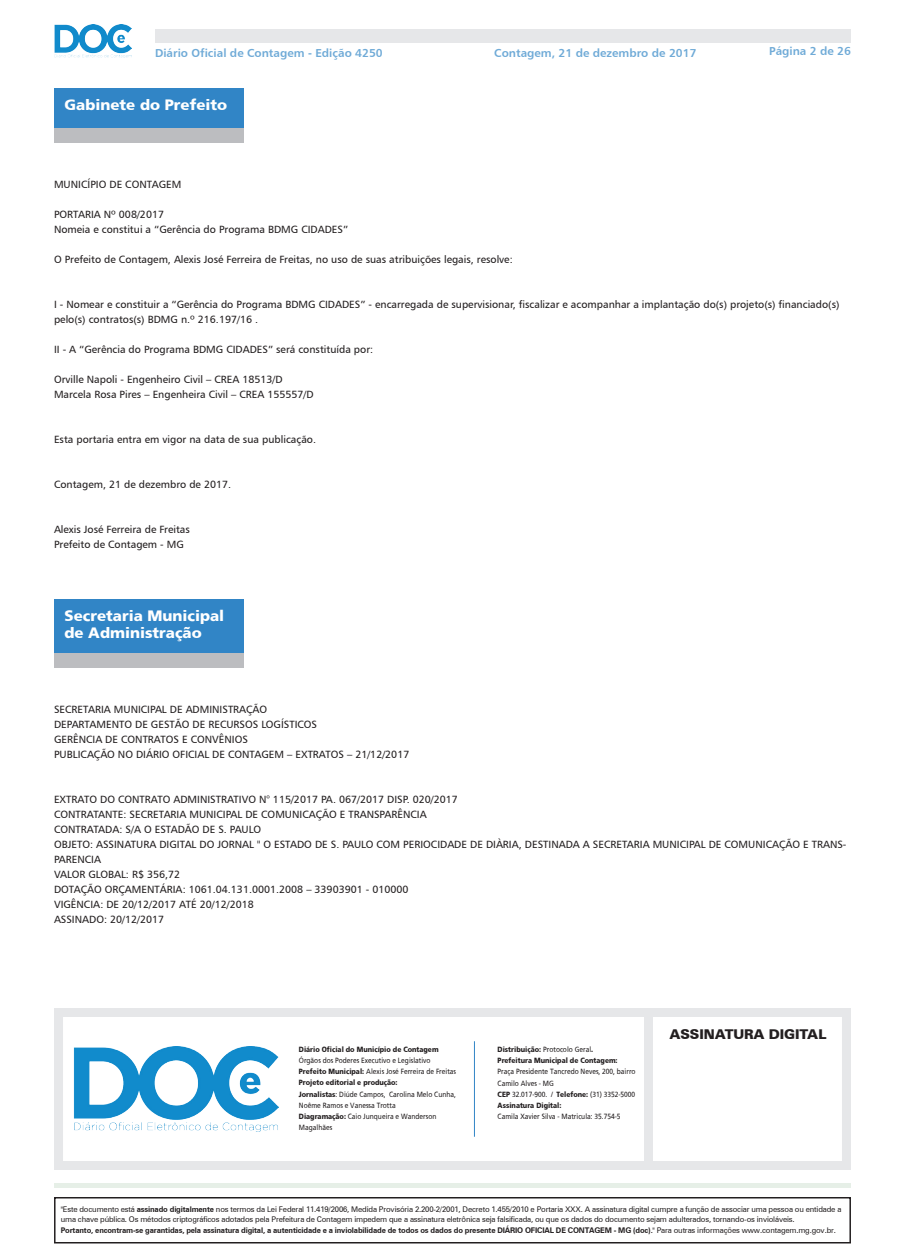
<style>
.page{position:relative;width:905px;height:1260px;background:#fff}
.page>*{position:absolute;margin:0;border:0;box-sizing:border-box;transform-origin:0 0}
.t1{font:900 15px/16.5px "Frutiger";color:#fff}
.Corpo_texto_capa{font:900 13.5px "Zurich BT";letter-spacing:-.01em;color:#231f20}
.t2{font:11.55px "Humanist 777 BT Bold B";color:#6faad7}
.corpo_texto_miolo{font:10.5px/15px "Humanist 777 BT Roman B";color:#231f20}
.assinatura_digital{font:7.8px/10.5px "Zurich BT";letter-spacing:-.02em;color:#231f20}
.assinatura_digital-2{font:700 7.8px "Zurich BT";letter-spacing:-.02em;color:#231f20}
.t3{font:7.5px/11.2px "Frutiger";color:#231f20;scale:.88 1}
.t4{font:900 7.5px "Frutiger";color:#231f20;scale:.88 1}
.s1{font-weight:900}
.s2{font-weight:400}
.s3{font-weight:700}
</style>
<div class="page">
<hr style="left:55px;top:1184px;width:795px;height:4px;background:#e6efe7">
<div style="left:54px;top:1197px;width:796px;height:47px;border:2px solid #231f20"></div>
<div style="left:155px;top:29px;width:695px;height:14px;background:#e6e7e9"></div>
<img style="left:54px;top:25px;width:78px;height:32px">
<div style="left:54px;top:88px;width:189px;height:41px;background:#3185c6"></div>
<div style="left:54px;top:129px;width:189px;height:14px;background:#bcbdc0"></div>
<div style="left:54px;top:599px;width:189px;height:57px;background:#3185c6"></div>
<div style="left:54px;top:654px;width:189px;height:14px;background:#bcbdc0"></div>
<div style="left:54px;top:1008px;width:796px;height:162px;border:9px solid #e6e7e9"></div>
<img style="left:73px;top:1046px;width:205px;height:86px">
<hr style="left:474px;top:1041px;width:1px;height:96px;background:#3185c6">
<div style="left:644px;top:1008px;width:8px;height:162px;background:#e6e7e9"></div>
<p class="t2" style="left:155px;top:45px;width:229px">Diário Oficial de Contagem - Edição 4250</p>
<p class="t2" style="left:494px;top:45px;width:204px">Contagem, 21 de dezembro de 2017</p>
<p class="t2" style="left:769px;top:44px;width:83px">Página 2 de 26</p>
<p class="t1" style="left:64px;top:96px;width:164px">Gabinete do Prefeito</p>
<p class="corpo_texto_miolo" style="left:54px;top:177px;width:129px">MUNICÍPIO DE CONTAGEM</p>
<p class="corpo_texto_miolo" style="left:54px;top:207px;width:112px">PORTARIA Nº 008/2017</p>
<p class="corpo_texto_miolo" style="left:54px;top:222px;width:296px">Nomeia e constitui a “Gerência do Programa BDMG CIDADES”</p>
<p class="corpo_texto_miolo" style="left:54px;top:252px;width:460px">O Prefeito de Contagem, Alexis José Ferreira de Freitas, no uso de suas atribuições legais, resolve:</p>
<p class="corpo_texto_miolo" style="left:54px;top:297px;width:787px">I - Nomear e constituir a “Gerência do Programa BDMG CIDADES” - encarregada de supervisionar, fiscalizar e acompanhar a implantação do(s) projeto(s) financiado(s) pelo(s) contratos(s) BDMG n.º 216.197/16 .</p>
<p class="corpo_texto_miolo" style="left:54px;top:342px;width:321px">II - A “Gerência do Programa BDMG CIDADES” será constituída por:</p>
<p class="corpo_texto_miolo" style="left:54px;top:372px;width:230px">Orville Napoli - Engenheiro Civil – CREA 18513/D</p>
<p class="corpo_texto_miolo" style="left:54px;top:387px;width:261px">Marcela Rosa Pires – Engenheira Civil – CREA 155557/D</p>
<p class="corpo_texto_miolo" style="left:54px;top:432px;width:263px">Esta portaria entra em vigor na data de sua publicação.</p>
<p class="corpo_texto_miolo" style="left:54px;top:477px;width:179px">Contagem, 21 de dezembro de 2017.</p>
<p class="corpo_texto_miolo" style="left:54px;top:522px;width:137px">Alexis José Ferreira de Freitas</p>
<p class="corpo_texto_miolo" style="left:54px;top:537px;width:131px">Prefeito de Contagem - MG</p>
<p class="t1" style="left:64px;top:607px;width:161px">Secretaria Municipal de Administração</p>
<p class="corpo_texto_miolo" style="left:54px;top:702px;width:215px">SECRETARIA MUNICIPAL DE ADMINISTRAÇÃO</p>
<p class="corpo_texto_miolo" style="left:54px;top:717px;width:265px">DEPARTAMENTO DE GESTÃO DE RECURSOS LOGÍSTICOS</p>
<p class="corpo_texto_miolo" style="left:54px;top:732px;width:195px">GERÊNCIA DE CONTRATOS E CONVÊNIOS</p>
<p class="corpo_texto_miolo" style="left:54px;top:747px;width:357px">PUBLICAÇÃO NO DIÁRIO OFICIAL DE CONTAGEM – EXTRATOS – 21/12/2017</p>
<p class="corpo_texto_miolo" style="left:54px;top:792px;width:405px">EXTRATO DO CONTRATO ADMINISTRATIVO N° 115/2017 PA. 067/2017 DISP. 020/2017</p>
<p class="corpo_texto_miolo" style="left:54px;top:807px;width:374px">CONTRATANTE: SECRETARIA MUNICIPAL DE COMUNICAÇÃO E TRANSPARÊNCIA</p>
<p class="corpo_texto_miolo" style="left:54px;top:822px;width:208px">CONTRATADA: S/A O ESTADÃO DE S. PAULO</p>
<p class="corpo_texto_miolo" style="left:54px;top:837px;width:794px">OBJETO: ASSINATURA DIGITAL DO JORNAL '' O ESTADO DE S. PAULO COM PERIOCIDADE DE DIÀRIA, DESTINADA A SECRETARIA MUNICIPAL DE COMUNICAÇÃO E TRANS-<br>PARENCIA</p>
<p class="corpo_texto_miolo" style="left:54px;top:867px;width:128px">VALOR GLOBAL: R$ 356,72</p>
<p class="corpo_texto_miolo" style="left:54px;top:882px;width:356px">DOTAÇÃO ORÇAMENTÁRIA: 1061.04.131.0001.2008 – 33903901 - 010000</p>
<p class="corpo_texto_miolo" style="left:54px;top:897px;width:201px">VIGÊNCIA: DE 20/12/2017 ATÉ 20/12/2018</p>
<p class="corpo_texto_miolo" style="left:54px;top:912px;width:112px">ASSINADO: 20/12/2017</p>
<p class="t4" style="left:299px;top:1044px;width:160px">Diário Oficial do Município de Contagem</p>
<p class="t3" style="left:299px;top:1055px;width:151px">Órgãos dos Poderes Executivo e Legislativo</p>
<p class="t3" style="left:299px;top:1066px;width:180px"><span class="s1">Prefeito Municipal:</span> Alexis José Ferreira de Freitas</p>
<p class="t4" style="left:299px;top:1078px;width:114px">Projeto editorial e produção:</p>
<p class="t3" style="left:299px;top:1088px;width:180px"><span class="s1">Jornalistas</span>: Diúde Campos, Carolina Melo Cunha,<br>Noême Ramos e Vanessa Trotta</p>
<p class="t3" style="left:299px;top:1111px;width:158px"><span class="s1">Diagramação:</span> Caio Junqueira e Wanderson<br>Magalhães</p>
<p class="t4" style="left:497px;top:1045px;width:110px">Distribuição: <span class="s2">Protocolo Geral</span>.</p>
<p class="t4" style="left:497px;top:1056px;width:138px">Prefeitura Municipal de Contagem:</p>
<p class="t3" style="left:497px;top:1066px;width:158px">Praça Presidente Tancredo Neves, 200, bairro<br>Camilo Alves - MG</p>
<p class="t3" style="left:497px;top:1089px;width:158px"><span class="s1">CEP</span> 32.017-900. / <span class="s1">Telefone:</span> (31) 3352-5000</p>
<p class="t4" style="left:497px;top:1101px;width:74px">Assinatura Digital:</p>
<p class="t3" style="left:497px;top:1111px;width:141px">Camila Xavier Silva - Matricula: 35.754-5</p>
<p class="Corpo_texto_capa" style="left:669px;top:1026px;width:158px">ASSINATURA DIGITAL</p>
<p class="assinatura_digital" style="left:61px;top:1204px;width:782px">"Este documento está <span class="s3">assinado digitalmente</span> nos termos da Lei Federal 11.419/2006, Medida Provisória 2.200-2/2001, Decreto 1.455/2010 e Portaria XXX. A assinatura digital cumpre a função de associar uma pessoa ou entidade a uma chave pública. Os métodos criptográficos adotados pela Prefeitura de Contagem impedem que a assinatura eletrônica seja falsificada, ou que os dados do documento sejam adulterados, tornando-os invioláveis.</p>
<p class="assinatura_digital-2" style="left:61px;top:1225px;width:776px">Portanto, encontram-se garantidas, pela assinatura digital, a autenticidade e a inviolabilidade de todos os dados do presente DIÁRIO OFICIAL DE CONTAGEM - MG (doc).<span class="s2">" Para outras informações www.contagem.mg.gov.br.</span></p>
</div>
